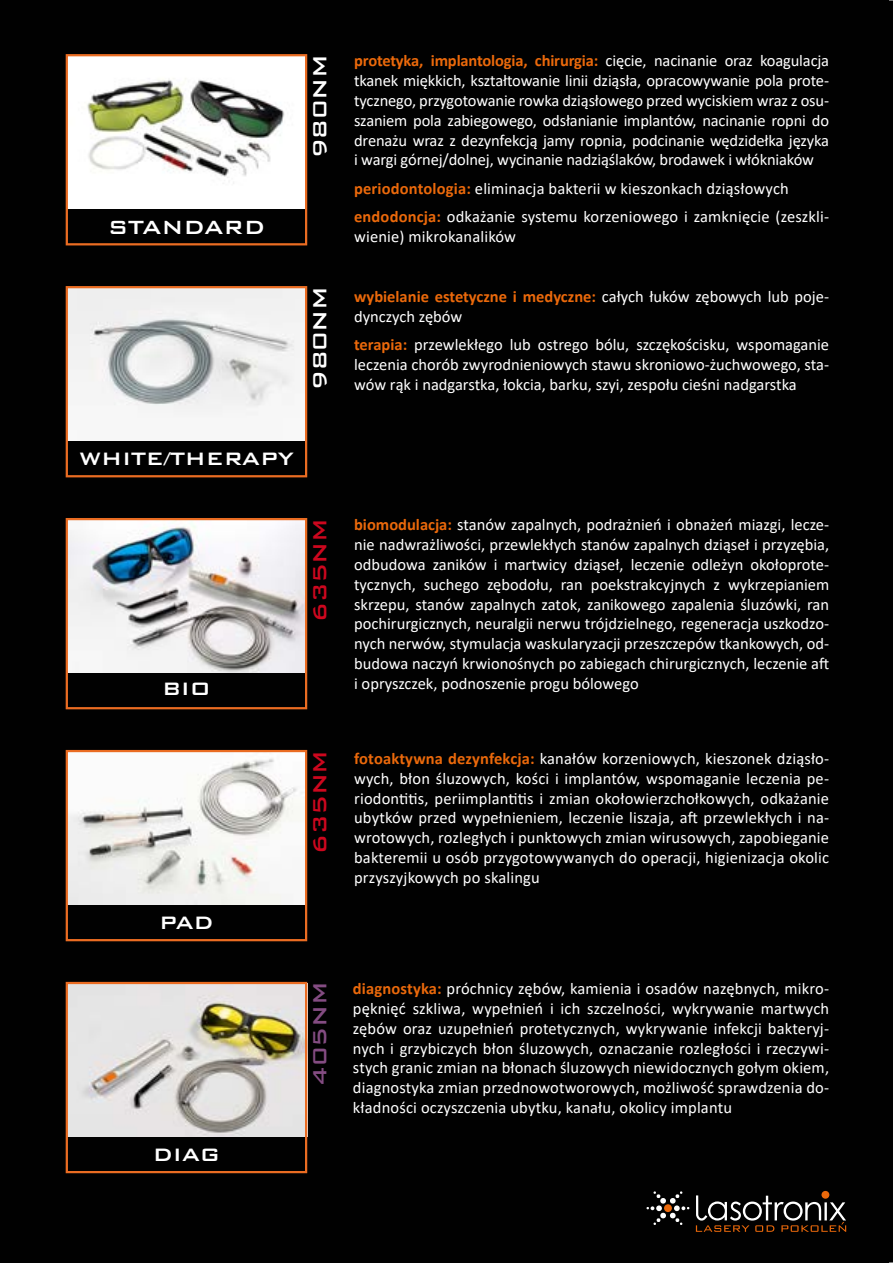
<style>
.page{position:relative;width:893px;height:1263px;background:#010101}
.page>*{position:absolute;margin:0;border:0;box-sizing:border-box;transform-origin:0 0}
.t1{font:500 25.5px "Bank Gothic BT";letter-spacing:-.01em;color:#fff}
.t2{font:500 25.5px "Bank Gothic BT";letter-spacing:-.01em;color:#cd071e}
.t3{font:500 25.5px "Bank Gothic BT";letter-spacing:-.01em;color:#844c82}
.t4{font:500 24px "Bank Gothic BT";letter-spacing:-.01em;color:#fff}
.t5{font:16.5px/19.8px "Calibri";color:#fff;text-align:justify}
.s1{font-weight:700;color:#eb690b}
</style>
<div class="page">
<img style="left:69px;top:985px;width:235px;height:152px">
<div style="left:66px;top:982px;width:241px;height:191px;border:2px solid #ea6c22"></div>
<img style="left:69px;top:57px;width:235px;height:152px">
<div style="left:66px;top:54px;width:241px;height:191px;border:2px solid #ea6c22"></div>
<img style="left:69px;top:289px;width:235px;height:152px">
<div style="left:66px;top:286px;width:241px;height:191px;border:2px solid #ea6c22"></div>
<img style="left:69px;top:521px;width:235px;height:152px">
<div style="left:66px;top:518px;width:241px;height:191px;border:2px solid #ea6c22"></div>
<img style="left:69px;top:753px;width:235px;height:152px">
<div style="left:66px;top:750px;width:241px;height:191px;border:2px solid #ea6c22"></div>
<div style="left:821px;top:1191px;width:8px;height:8px;background:#eb690b;border-radius:50%"></div>
<svg style="left:646px;top:1191px;width:43px;height:34px"></svg>
<svg style="left:696px;top:1195px;width:150px;height:37px;background:#38312b"></svg>
<h1 class="t1" style="left:306px;top:158px;width:105px;rotate:-90deg">980NM</h1>
<h1 class="t1" style="left:108px;top:213px;width:159px">STANDARD</h1>
<h1 class="t1" style="left:306px;top:390px;width:105px;rotate:-90deg">980NM</h1>
<h2 class="t4" style="left:79px;top:445px;width:216px">WHITE/THERAPY</h2>
<h1 class="t2" style="left:306px;top:622px;width:105px;rotate:-90deg">635NM</h1>
<h2 class="t4" style="left:162px;top:676px;width:50px">BIO</h2>
<h1 class="t2" style="left:306px;top:854px;width:105px;rotate:-90deg">635NM</h1>
<h2 class="t4" style="left:159px;top:909px;width:56px">PAD</h2>
<h2 class="t4" style="left:153px;top:1141px;width:69px">DIAG</h2>
<h1 class="t3" style="left:306px;top:1086px;width:105px;rotate:-90deg">405NM</h1>
<p class="t5" style="left:354px;top:51px;width:477px"><span class="s1">protetyka, implantologia, chirurgia:</span> cięcie, nacinanie oraz koagulacja tkanek miękkich, kształtowanie linii dziąsła, opracowywanie pola prote&shy;tycznego, przygotowanie rowka dziąsłowego przed wyciskiem wraz z osu&shy;szaniem pola zabiegowego, odsłanianie implantów, nacinanie ropni do drenażu wraz z dezynfekcją jamy ropnia, podcinanie wędzidełka języka i wargi górnej/dolnej, wycinanie nadziąślaków, brodawek i włókniaków</p>
<p class="t5" style="left:354px;top:174px;width:476px;line-height:28.3px"><span class="s1">periodontologia:</span> eliminacja bakterii w kieszonkach dziąsłowych <span class="s1">endodoncja:</span> odkażanie systemu korzeniowego i zamknięcie (zeszkli-</p>
<p class="t5" style="left:354px;top:226px;width:163px">wienie) mikrokanalików</p>
<p class="t5" style="left:354px;top:286px;width:477px"><span class="s1">wybielanie estetyczne i medyczne:</span> całych łuków zębowych lub poje&shy;dynczych zębów</p>
<p class="t5" style="left:354px;top:334px;width:477px"><span class="s1">terapia:</span> przewlekłego lub ostrego bólu, szczękościsku, wspomaganie leczenia chorób zwyrodnieniowych stawu skroniowo-żuchwowego, sta-</p>
<p class="t5" style="left:354px;top:374px;width:444px">wów rąk i nadgarstka, łokcia, barku, szyi, zespołu cieśni nadgarstka</p>
<p class="t5" style="left:354px;top:515px;width:477px"><span class="s1">biomodulacja:</span> stanów zapalnych, podrażnień i obnażeń miazgi, lecze&shy;nie nadwrażliwości, przewlekłych stanów zapalnych dziąseł i przyzębia, odbudowa zaników i martwicy dziąseł, leczenie odleżyn okołoprote&shy;tycznych, suchego zębodołu, ran poekstrakcyjnych z wykrzepianiem skrzepu, stanów zapalnych zatok, zanikowego zapalenia śluzówki, ran pochirurgicznych, neuralgii nerwu trójdzielnego, regeneracja uszkodzo&shy;nych nerwów, stymulacja waskularyzacji przeszczepów tkankowych, od&shy;budowa naczyń krwionośnych po zabiegach chirurgicznych, leczenie aft i opryszczek, podnoszenie progu bólowego</p>
<p class="t5" style="left:354px;top:748px;width:477px"><span class="s1">fotoaktywna dezynfekcja:</span> kanałów korzeniowych, kieszonek dziąsło&shy;wych, błon śluzowych, kości i implantów, wspomaganie leczenia pe&shy;riodontitis, periimplantitis i zmian okołowierzchołkowych, odkażanie ubytków przed wypełnieniem, leczenie liszaja, aft przewlekłych i na&shy;wrotowych, rozległych i punktowych zmian wirusowych, zapobieganie bakteremii u osób przygotowywanych do operacji, higienizacja okolic przyszyjkowych po skalingu</p>
<p class="t5" style="left:353px;top:978px;width:478px"><span class="s1">diagnostyka:</span> próchnicy zębów, kamienia i osadów nazębnych, mikro&shy;pęknięć szkliwa, wypełnień i ich szczelności, wykrywanie martwych zębów oraz uzupełnień protetycznych, wykrywanie infekcji bakteryj&shy;nych i grzybiczych błon śluzowych, oznaczanie rozległości i rzeczywi&shy;stych granic zmian na błonach śluzowych niewidocznych gołym okiem, diagnostyka zmian przednowotworowych, możliwość sprawdzenia do&shy;kładności oczyszczenia ubytku, kanału, okolicy implantu</p>
</div>
